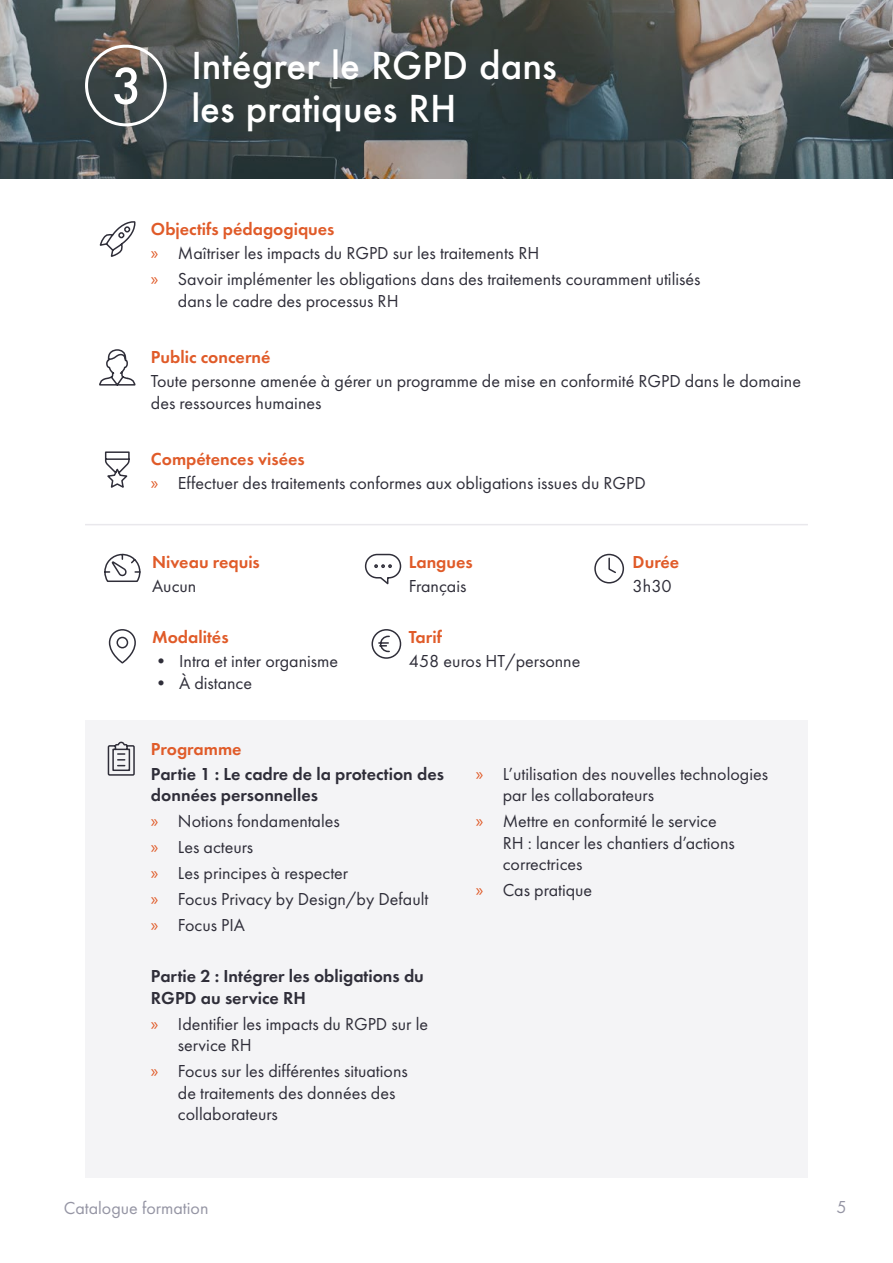
<style>
.page{position:relative;width:893px;height:1263px;background:#fff}
.page>*{position:absolute;margin:0;border:0;box-sizing:border-box;transform-origin:0 0}
.t1{font:500 54px "Futura PT";color:#fff}
.t2{font:500 36px/43.2px "Futura";color:#fff}
.t3{font:18px/21.6px "Futura PT";color:#2f2e39}
.t4{font:600 18px/21.6px "Futura PT";color:#2f2e39}
.t5{font:600 18px "Futura PT";color:#e05b29}
.t6{font:18px "Futura PT";color:#9595a4}
.s1{font-family:"Myriad Pro";color:#e05b29}
.s2{font-weight:600;color:#e05b29}
</style>
<div class="page">
<svg style="left:0;top:0;width:893px;height:179px;background:#585e5e"></svg>
<div style="left:85px;top:720px;width:723px;height:458px;background:#f4f4f6"></div>
<svg style="left:99px;top:221px;width:37px;height:36px"></svg>
<svg style="left:99px;top:349px;width:37px;height:37px"></svg>
<svg style="left:104px;top:451px;width:26px;height:37px"></svg>
<svg style="left:107px;top:741px;width:28px;height:35px"></svg>
<hr style="left:85px;top:524px;width:723px;height:1px;background:#e9e8ec">
<div style="left:85px;top:45px;width:82px;height:81px;border:3px solid #fff;border-radius:50%"></div>
<svg style="left:108px;top:629px;width:28px;height:35px"></svg>
<svg style="left:104px;top:553px;width:37px;height:29px"></svg>
<svg style="left:364px;top:553px;width:38px;height:32px"></svg>
<svg style="left:594px;top:553px;width:31px;height:31px"></svg>
<svg style="left:371px;top:629px;width:31px;height:30px"></svg>
<h1 class="t1" style="left:112px;top:53px;width:32px">3</h1>
<h2 class="t2" style="left:191px;top:43px;width:367px">Intégrer le RGPD dans les pratiques RH</h2>
<p class="t5" style="left:151px;top:218px;width:185px">Objectifs pédagogiques</p>
<p class="t3" style="left:151px;top:240px;width:551px;line-height:25.8px"><span class="s1">»</span> Maîtriser les impacts du RGPD sur les traitements RH<br><span class="s1">»</span> Savoir implémenter les obligations dans des traitements couramment utilisés</p>
<p class="t3" style="left:178px;top:290px;width:222px">dans le cadre des processus RH</p>
<p class="t5" style="left:151px;top:346px;width:121px">Public concerné</p>
<p class="t3" style="left:151px;top:370px;width:652px">Toute personne amenée à gérer un programme de mise en conformité RGPD dans le domaine des ressources humaines</p>
<p class="t3" style="left:151px;top:447px;width:496px;line-height:24.3px"><span class="s2">Compétences visées<br></span><span class="s1">»</span> Effectuer des traitements conformes aux obligations issues du RGPD</p>
<p class="t5" style="left:152px;top:550px;width:109px">Niveau requis</p>
<p class="t5" style="left:409px;top:550px;width:66px">Langues</p>
<p class="t5" style="left:633px;top:550px;width:48px">Durée</p>
<p class="t3" style="left:152px;top:575px;width:46px">Aucun</p>
<p class="t3" style="left:409px;top:575px;width:59px">Français</p>
<p class="t3" style="left:633px;top:575px;width:41px">3h30</p>
<p class="t5" style="left:152px;top:625px;width:78px">Modalités</p>
<p class="t5" style="left:409px;top:625px;width:35px">Tarif</p>
<p class="t3" style="left:152px;top:650px;width:188px">• Intra et inter organisme</p>
<p class="t3" style="left:152px;top:672px;width:102px">• À distance</p>
<p class="t3" style="left:409px;top:650px;width:173px">458 euros HT/personne</p>
<p class="t5" style="left:151px;top:738px;width:92px">Programme</p>
<p class="t4" style="left:151px;top:763px;width:295px">Partie 1 : Le cadre de la protection des données personnelles</p>
<p class="t3" style="left:151px;top:808px;width:279px;line-height:25.8px"><span class="s1">»</span> Notions fondamentales<br><span class="s1">»</span> Les acteurs<br><span class="s1">»</span> Les principes à respecter<br><span class="s1">»</span> Focus Privacy by Design/by Default <span class="s1">»</span> Focus PIA</p>
<p class="t4" style="left:151px;top:965px;width:274px">Partie 2 : Intégrer les obligations du<br>RGPD au service RH</p>
<p class="t3" style="left:178px;top:1013px;width:252px;text-indent:-27px"><span class="s1">»</span> Identifier les impacts du RGPD sur le service RH</p>
<p class="t3" style="left:178px;top:1060px;width:231px;text-indent:-27px"><span class="s1">»</span> Focus sur les différentes situations de traitements des données des collaborateurs</p>
<p class="t3" style="left:503px;top:763px;width:267px;text-indent:-27px"><span class="s1">»</span> L’utilisation des nouvelles technologies par les collaborateurs</p>
<p class="t3" style="left:503px;top:810px;width:234px;text-indent:-27px"><span class="s1">»</span> Mettre en conformité le service<br>RH : lancer les chantiers d’actions correctrices</p>
<p class="t3" style="left:476px;top:879px;width:118px"><span class="s1">»</span> Cas pratique</p>
<p class="t6" style="left:64px;top:1197px;width:146px">Catalogue formation</p>
<p class="t6" style="left:836px;top:1196px;width:12px">5</p>
</div>
